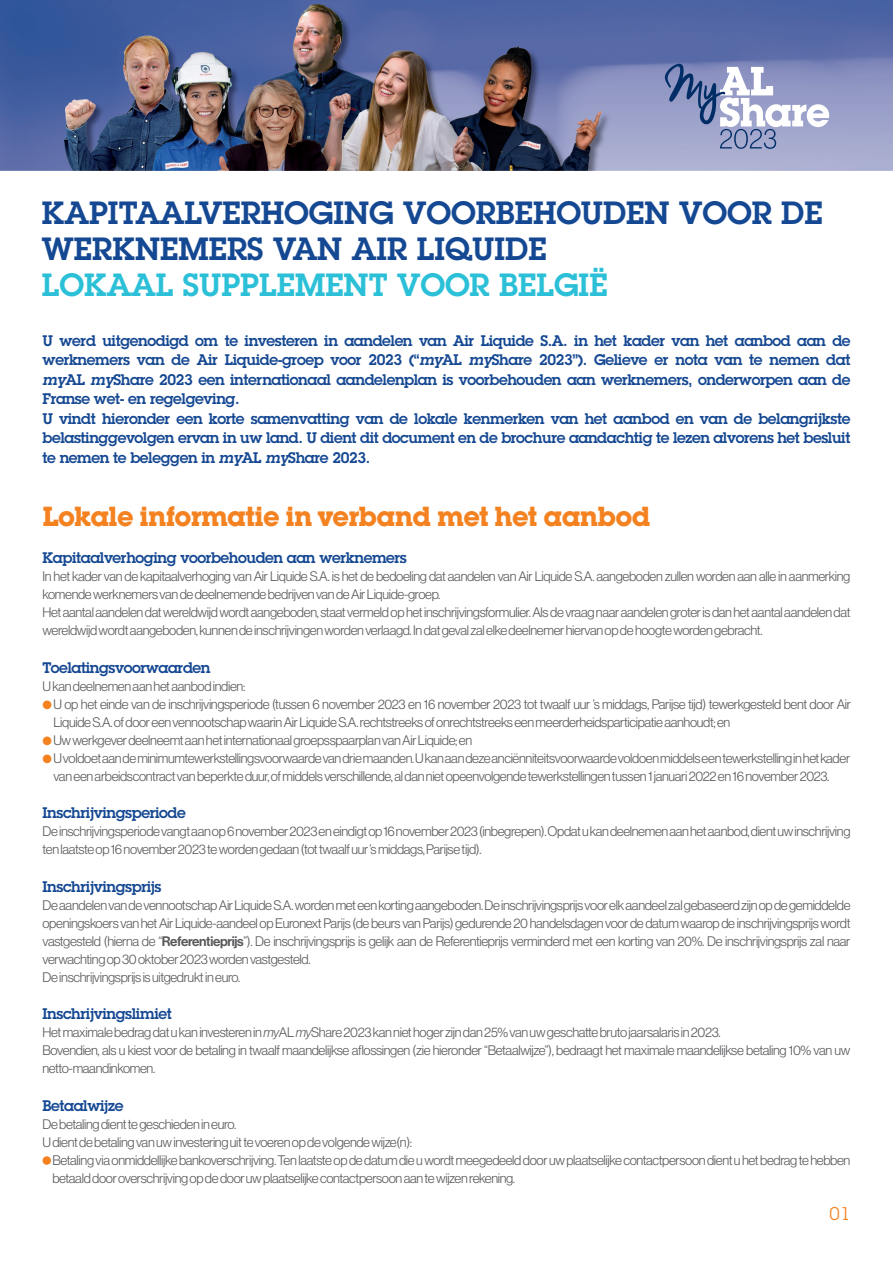
<style>
.page{position:relative;width:893px;height:1263px;background:#fff}
.page>*{position:absolute;margin:0;border:0;box-sizing:border-box;transform-origin:0 0}
.t1{font:600 31.5px/36px "Lubalin Graph Std";color:#154892}
.Sous_Titre_Orange{font:700 27px "Lubalin Graph Std";letter-spacing:-.025em;color:#f58220}
.t2{font:18px "Lubalin Graph Std";color:#f58220}
.CHAPO{font:600 15px/19.5px "Lubalin Graph Std";letter-spacing:-.025em;color:#154892;text-align:justify}
.Sous_sous_titre_bleu{font:600 15px "Lubalin Graph Std";letter-spacing:-.025em;color:#154892}
.TXT{font:13.5px/18px "N Haas Grotesk DS Std 45 Lt";letter-spacing:-.025em;color:#57585a}
.Sous_sous_sous_titre_gris{font:13.5px/18px "N Haas Grotesk DS Std 45 Lt";letter-spacing:-.025em;color:#57585a}
.s1{color:#2bc0d7}
.s2{font-style:italic}
.s3{color:#f58220}
.s4{font-family:"N Haas Grotesk DS Std 65 Md"}
.s5{font-family:"N Haas Grotesk DS Std 46 Lt It"}
</style>
<div class="page">
<img style="left:0;top:0;width:893px;height:170px">
<svg style="left:665px;top:64px;width:164px;height:85px"></svg>
<div style="left:43px;top:1156px;width:8px;height:9px;background:#f58220;border-radius:50%"></div>
<p class="t1" style="left:42px;top:195px;width:783px">KAPITAALVERHOGING VOORBEHOUDEN VOOR DE<br>WERKNEMERS VAN AIR LIQUIDE<br><span class="s1">LOKAAL SUPPLEMENT VOOR BELGIË</span></p>
<p class="CHAPO" style="left:43px;top:330px;width:809px">U werd uitgenodigd om te investeren in aandelen van Air Liquide S.A. in het kader van het aanbod aan de werknemers van de Air Liquide-groep voor 2023 (“<span class="s2">my</span>AL <span class="s2">my</span>Share 2023”). Gelieve er nota van te nemen dat <span class="s2">my</span>AL <span class="s2">my</span>Share 2023 een internationaal aandelenplan is voorbehouden aan werknemers, onderworpen aan de Franse wet- en regelgeving.</p>
<p class="CHAPO" style="left:43px;top:408px;width:809px">U vindt hieronder een korte samenvatting van de lokale kenmerken van het aanbod en van de belangrijkste belastinggevolgen ervan in uw land. U dient dit document en de brochure aandachtig te lezen alvorens het besluit te nemen te beleggen in <span class="s2">my</span>AL <span class="s2">my</span>Share 2023.</p>
<p class="Sous_Titre_Orange" style="left:43px;top:499px;width:610px">Lokale informatie in verband met het aanbod</p>
<p class="Sous_sous_titre_bleu" style="left:43px;top:548px;width:366px">Kapitaalverhoging voorbehouden aan werknemers</p>
<p class="TXT" style="left:43px;top:567px;width:809px">In het kader van de kapitaalverhoging van Air Liquide S.A. is het de bedoeling dat aandelen van Air Liquide S.A. aangeboden zullen worden aan alle in aanmerking komende werknemers van de deelnemende bedrijven van de Air Liquide-groep.</p>
<p class="TXT" style="left:43px;top:603px;width:809px">Het aantal aandelen dat wereldwijd wordt aangeboden, staat vermeld op het inschrijvingsformulier. Als de vraag naar aandelen groter is dan het aantal aandelen dat wereldwijd wordt aangeboden, kunnen de inschrijvingen worden verlaagd. In dat geval zal elke deelnemer hiervan op de hoogte worden gebracht.</p>
<p class="Sous_sous_titre_bleu" style="left:43px;top:657px;width:169px">Toelatingsvoorwaarden</p>
<p class="TXT" style="left:43px;top:677px;width:204px">U kan deelnemen aan het aanbod indien:</p>
<p class="TXT" style="left:53px;top:695px;width:799px;text-indent:-11px"><span class="s3">●</span>U op het einde van de inschrijvingsperiode (tussen 6 november 2023 en 16 november 2023 tot twaalf uur ’s middags, Parijse tijd) tewerkgesteld bent door Air<br>Liquide S.A. of door een vennootschap waarin Air Liquide S.A. rechtstreeks of onrechtstreeks een meerderheidsparticipatie aanhoudt; en</p>
<p class="TXT" style="left:43px;top:731px;width:431px"><span class="s3">●</span>Uw werkgever deelneemt aan het internationaal groepsspaarplan van Air Liquide; en</p>
<p class="TXT" style="left:53px;top:749px;width:798px;text-indent:-11px"><span class="s3">●</span>U voldoet aan de minimumtewerkstellingsvoorwaarde van drie maanden. U kan aan deze anciënniteitsvoorwaarde voldoen middels een tewerkstelling in het kader van een arbeidscontract van beperkte duur, of middels verschillende, al dan niet opeenvolgende tewerkstellingen tussen 1 januari 2022 en 16 november 2023.</p>
<p class="Sous_sous_titre_bleu" style="left:43px;top:803px;width:145px">Inschrijvingsperiode</p>
<p class="TXT" style="left:43px;top:822px;width:809px">De inschrijvingsperiode vangt aan op 6 november 2023 en eindigt op 16 november 2023 (inbegrepen). Opdat u kan deelnemen aan het aanbod, dient uw inschrijving ten laatste op 16 november 2023 te worden gedaan (tot twaalf uur ’s middags, Parijse tijd).</p>
<p class="Sous_sous_titre_bleu" style="left:43px;top:876px;width:121px">Inschrijvingsprijs</p>
<p class="TXT" style="left:43px;top:896px;width:809px;text-align:justify">De aandelen van de vennootschap Air Liquide S.A. worden met een korting aangeboden. De inschrijvingsprijs voor elk aandeel zal gebaseerd zijn op de gemiddelde openingskoers van het Air Liquide-aandeel op Euronext Parijs (de beurs van Parijs) gedurende 20 handelsdagen voor de datum waarop de inschrijvingsprijs wordt vastgesteld (hierna de “<span class="s4">Referentieprijs</span>”). De inschrijvingsprijs is gelijk aan de Referentieprijs verminderd met een korting van 20%. De inschrijvingsprijs zal naar verwachting op 30 oktober 2023 worden vastgesteld.</p>
<p class="TXT" style="left:43px;top:968px;width:199px">De inschrijvingsprijs is uitgedrukt in euro.</p>
<p class="Sous_sous_titre_bleu" style="left:43px;top:1004px;width:131px">Inschrijvingslimiet</p>
<p class="TXT" style="left:43px;top:1023px;width:680px">Het maximale bedrag dat u kan investeren in <span class="s5">my</span>AL <span class="s5">my</span>Share 2023 kan niet hoger zijn dan 25% van uw geschatte bruto jaarsalaris in 2023.</p>
<p class="TXT" style="left:43px;top:1041px;width:809px">Bovendien, als u kiest voor de betaling in twaalf maandelijkse aflossingen (zie hieronder “Betaalwijze”), bedraagt het maximale maandelijkse betaling 10% van uw netto-maandinkomen.</p>
<p class="Sous_sous_titre_bleu" style="left:43px;top:1095px;width:82px">Betaalwijze</p>
<p class="TXT" style="left:43px;top:1115px;width:195px">De betaling dient te geschieden in euro.</p>
<p class="TXT" style="left:43px;top:1133px;width:371px">U dient de betaling van uw investering uit te voeren op de volgende wijze(n):</p>
<p class="Sous_sous_sous_titre_gris" style="left:52px;top:1151px;width:799px">Betaling via onmiddellijke bankoverschrijving. Ten laatste op de datum die u wordt meegedeeld door uw plaatselijke contactpersoon dient u het bedrag te hebben betaald door overschrijving op de door uw plaatselijke contactpersoon aan te wijzen rekening.</p>
<h3 class="t2" style="left:830px;top:1203px;width:22px">01</h3>
</div>
